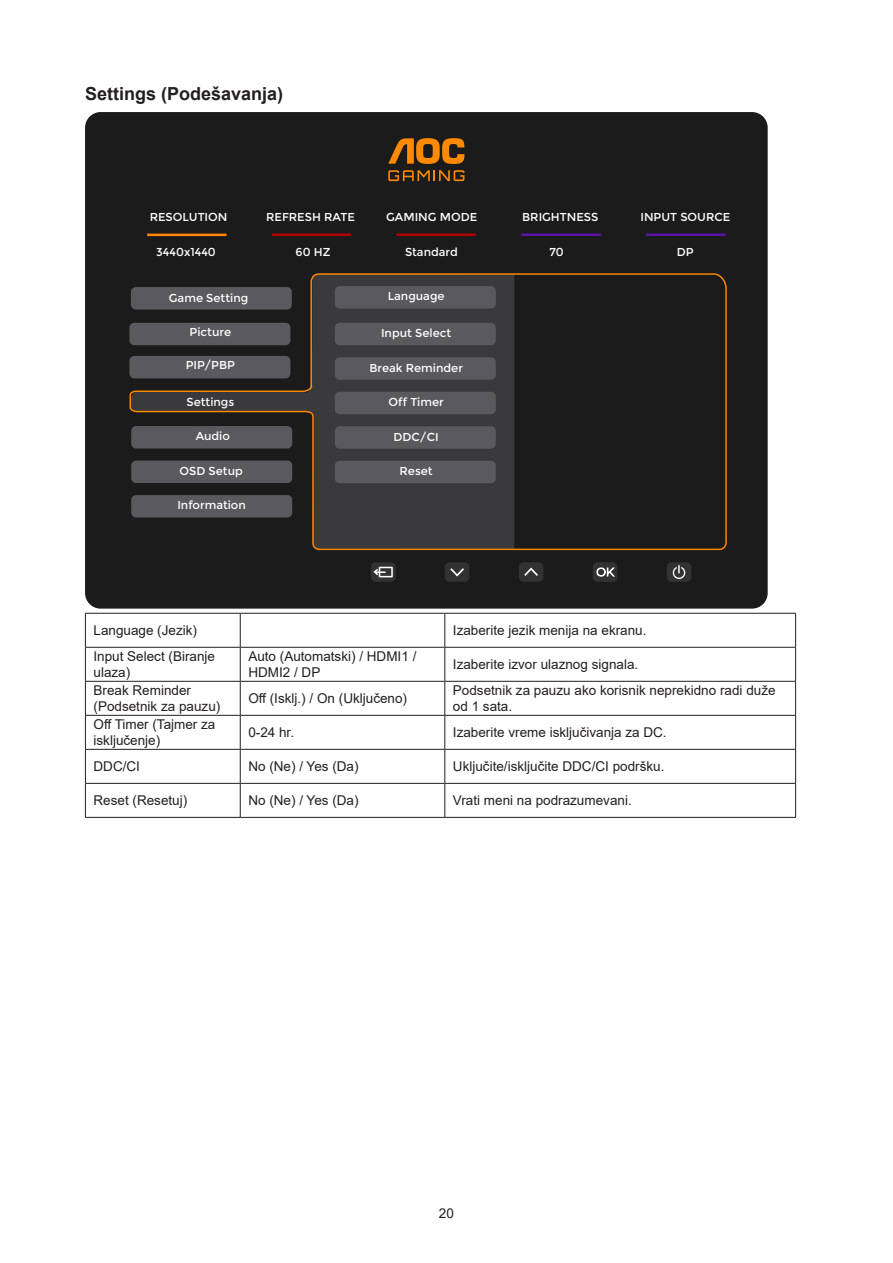
<style>
.page{position:relative;width:893px;height:1263px;background:#fff}
.page>*{position:absolute;margin:0;border:0;box-sizing:border-box;transform-origin:0 0}
.正文_text-1{font:700 18px "Arial";color:#231f20}
.无间隔{font:13.5px/16.2px "Arial";color:#231f20}
.正文_text-1-2{font:13.5px "Arial";color:#231f20}
.t1{font:11.55px "Montserrat";color:#fff}
</style>
<div class="page">
<div style="left:85px;top:112px;width:683px;height:497px;background:#1c1b1c;border-radius:16px"></div>
<svg style="left:388px;top:170px;width:76px;height:11px"></svg>
<svg style="left:388px;top:138px;width:76px;height:26px"></svg>
<hr style="left:147px;top:234px;width:79px;height:2px;background:#ff8400">
<hr style="left:272px;top:233px;width:79px;height:3px;background:#b00006">
<hr style="left:397px;top:233px;width:79px;height:3px;background:#b00006">
<hr style="left:521px;top:233px;width:80px;height:3px;background:#5a15a8">
<hr style="left:646px;top:233px;width:79px;height:3px;background:#5a15a8">
<svg style="left:129px;top:273px;width:598px;height:278px"></svg>
<div style="left:445px;top:562px;width:24px;height:20px;background:#383838;border-radius:5px"></div>
<svg style="left:450px;top:568px;width:14px;height:9px"></svg>
<div style="left:519px;top:562px;width:24px;height:20px;background:#383838;border-radius:5px"></div>
<svg style="left:524px;top:567px;width:14px;height:9px"></svg>
<div style="left:593px;top:562px;width:24px;height:20px;background:#383838;border-radius:5px"></div>
<svg style="left:596px;top:567px;width:19px;height:10px"></svg>
<div style="left:667px;top:562px;width:24px;height:20px;background:#383838;border-radius:5px"></div>
<svg style="left:673px;top:565px;width:12px;height:14px"></svg>
<div style="left:371px;top:562px;width:24px;height:20px;background:#383838;border-radius:5px"></div>
<div style="left:379px;top:567px;width:14px;height:10px;border:2px solid #fff"></div>
<svg style="left:373px;top:567px;width:14px;height:10px"></svg>
<div style="left:335px;top:286px;width:161px;height:23px;background:#5a5a5e;border-radius:5px"></div>
<div style="left:335px;top:323px;width:161px;height:22px;background:#5a5a5e;border-radius:5px"></div>
<div style="left:335px;top:357px;width:161px;height:23px;background:#5a5a5e;border-radius:5px"></div>
<div style="left:335px;top:392px;width:161px;height:22px;background:#5a5a5e;border-radius:5px"></div>
<div style="left:335px;top:426px;width:161px;height:23px;background:#5a5a5e;border-radius:5px"></div>
<div style="left:335px;top:461px;width:161px;height:22px;background:#5a5a5e;border-radius:5px"></div>
<div style="left:129px;top:323px;width:161px;height:22px;background:#5a5a5e;border-radius:5px"></div>
<div style="left:129px;top:356px;width:161px;height:22px;background:#5a5a5e;border-radius:5px"></div>
<hr style="left:85px;top:613px;width:155px;height:1px;background:#231f20">
<hr style="left:85px;top:614px;width:1px;height:33px;background:#231f20">
<hr style="left:240px;top:613px;width:205px;height:1px;background:#231f20">
<hr style="left:240px;top:614px;width:1px;height:33px;background:#231f20">
<hr style="left:445px;top:613px;width:351px;height:1px;background:#231f20">
<hr style="left:444px;top:614px;width:1px;height:33px;background:#231f20">
<hr style="left:795px;top:614px;width:1px;height:33px;background:#231f20">
<hr style="left:85px;top:647px;width:155px;height:1px;background:#231f20">
<hr style="left:85px;top:648px;width:1px;height:33px;background:#231f20">
<hr style="left:240px;top:647px;width:205px;height:1px;background:#231f20">
<hr style="left:240px;top:648px;width:1px;height:33px;background:#231f20">
<hr style="left:445px;top:647px;width:351px;height:1px;background:#231f20">
<hr style="left:444px;top:648px;width:1px;height:33px;background:#231f20">
<hr style="left:795px;top:648px;width:1px;height:33px;background:#231f20">
<hr style="left:85px;top:681px;width:155px;height:1px;background:#231f20">
<hr style="left:85px;top:682px;width:1px;height:33px;background:#231f20">
<hr style="left:240px;top:681px;width:205px;height:1px;background:#231f20">
<hr style="left:240px;top:682px;width:1px;height:33px;background:#231f20">
<hr style="left:445px;top:681px;width:351px;height:1px;background:#231f20">
<hr style="left:444px;top:682px;width:1px;height:33px;background:#231f20">
<hr style="left:795px;top:682px;width:1px;height:33px;background:#231f20">
<hr style="left:85px;top:715px;width:155px;height:1px;background:#231f20">
<hr style="left:85px;top:716px;width:1px;height:33px;background:#231f20">
<hr style="left:240px;top:715px;width:205px;height:1px;background:#231f20">
<hr style="left:240px;top:716px;width:1px;height:33px;background:#231f20">
<hr style="left:445px;top:715px;width:351px;height:1px;background:#231f20">
<hr style="left:444px;top:716px;width:1px;height:33px;background:#231f20">
<hr style="left:795px;top:716px;width:1px;height:33px;background:#231f20">
<hr style="left:85px;top:749px;width:155px;height:1px;background:#231f20">
<hr style="left:85px;top:750px;width:1px;height:33px;background:#231f20">
<hr style="left:240px;top:749px;width:205px;height:1px;background:#231f20">
<hr style="left:240px;top:750px;width:1px;height:33px;background:#231f20">
<hr style="left:445px;top:749px;width:351px;height:1px;background:#231f20">
<hr style="left:444px;top:750px;width:1px;height:33px;background:#231f20">
<hr style="left:795px;top:750px;width:1px;height:33px;background:#231f20">
<hr style="left:85px;top:783px;width:155px;height:1px;background:#231f20">
<hr style="left:85px;top:784px;width:1px;height:33px;background:#231f20">
<hr style="left:240px;top:783px;width:205px;height:1px;background:#231f20">
<hr style="left:240px;top:784px;width:1px;height:33px;background:#231f20">
<hr style="left:445px;top:783px;width:351px;height:1px;background:#231f20">
<hr style="left:444px;top:784px;width:1px;height:33px;background:#231f20">
<hr style="left:795px;top:784px;width:1px;height:33px;background:#231f20">
<hr style="left:85px;top:817px;width:155px;height:1px;background:#231f20">
<hr style="left:240px;top:817px;width:205px;height:1px;background:#231f20">
<hr style="left:445px;top:817px;width:351px;height:1px;background:#231f20">
<p class="正文_text-1" style="left:85px;top:81px;width:200px">Settings (Podešavanja)</p>
<p class="t1" style="left:150px;top:210px;width:79px">RESOLUTION</p>
<p class="t1" style="left:156px;top:245px;width:61px">3440x1440</p>
<p class="t1" style="left:169px;top:291px;width:81px">Game Setting</p>
<p class="t1" style="left:190px;top:325px;width:43px">Picture</p>
<p class="t1" style="left:186px;top:358px;width:51px">PIP/PBP</p>
<p class="t1" style="left:186px;top:395px;width:49px">Settings</p>
<p class="t1" style="left:196px;top:430px;width:36px">Audio</p>
<p class="t1" style="left:180px;top:464px;width:65px">OSD Setup</p>
<p class="t1" style="left:177px;top:499px;width:70px">Information</p>
<p class="t1" style="left:266px;top:210px;width:90px">REFRESH RATE</p>
<p class="t1" style="left:296px;top:245px;width:36px">60 HZ</p>
<p class="t1" style="left:386px;top:210px;width:92px">GAMING MODE</p>
<p class="t1" style="left:405px;top:245px;width:54px">Standard</p>
<p class="t1" style="left:388px;top:290px;width:58px">Language</p>
<p class="t1" style="left:381px;top:326px;width:72px">Input Select</p>
<p class="t1" style="left:369px;top:361px;width:95px">Break Reminder</p>
<p class="t1" style="left:389px;top:395px;width:57px">Off Timer</p>
<p class="t1" style="left:394px;top:430px;width:47px">DDC/CI</p>
<p class="t1" style="left:400px;top:464px;width:35px">Reset</p>
<p class="t1" style="left:522px;top:210px;width:78px">BRIGHTNESS</p>
<p class="t1" style="left:549px;top:245px;width:16px">70</p>
<p class="t1" style="left:640px;top:210px;width:92px">INPUT SOURCE</p>
<p class="t1" style="left:677px;top:245px;width:18px">DP</p>
<p class="无间隔" style="left:94px;top:622px;width:105px">Language (Jezik)</p>
<p class="无间隔" style="left:453px;top:622px;width:195px">Izaberite jezik menija na ekranu.</p>
<p class="无间隔" style="left:94px;top:648px;width:123px">Input Select (Biranje ulaza)</p>
<p class="无间隔" style="left:248px;top:648px;width:170px">Auto (Automatski) / HDMI1 /<br>HDMI2 / DP</p>
<p class="无间隔" style="left:453px;top:656px;width:187px">Izaberite izvor ulaznog signala.</p>
<p class="无间隔" style="left:94px;top:682px;width:128px">Break Reminder (Podsetnik za pauzu)</p>
<p class="正文_text-1-2" style="left:248px;top:689px;width:160px">Off (Isklj.) / On (Uključeno)</p>
<p class="无间隔" style="left:453px;top:682px;width:324px">Podsetnik za pauzu ako korisnik neprekidno radi duže od 1 sata.</p>
<p class="无间隔" style="left:94px;top:716px;width:123px">Off Timer (Tajmer za isključenje)</p>
<p class="正文_text-1-2" style="left:248px;top:723px;width:47px">0-24 hr.</p>
<p class="无间隔" style="left:453px;top:724px;width:215px">Izaberite vreme isključivanja za DC.</p>
<p class="正文_text-1-2" style="left:94px;top:757px;width:48px">DDC/CI</p>
<p class="正文_text-1-2" style="left:248px;top:757px;width:112px">No (Ne) / Yes (Da)</p>
<p class="无间隔" style="left:453px;top:758px;width:213px">Uključite/isključite DDC/CI podršku.</p>
<p class="正文_text-1-2" style="left:94px;top:791px;width:95px">Reset (Resetuj)</p>
<p class="正文_text-1-2" style="left:248px;top:791px;width:112px">No (Ne) / Yes (Da)</p>
<p class="无间隔" style="left:453px;top:792px;width:180px">Vrati meni na podrazumevani.</p>
<p class="无间隔" style="left:439px;top:1205px;width:17px">20</p>
</div>
